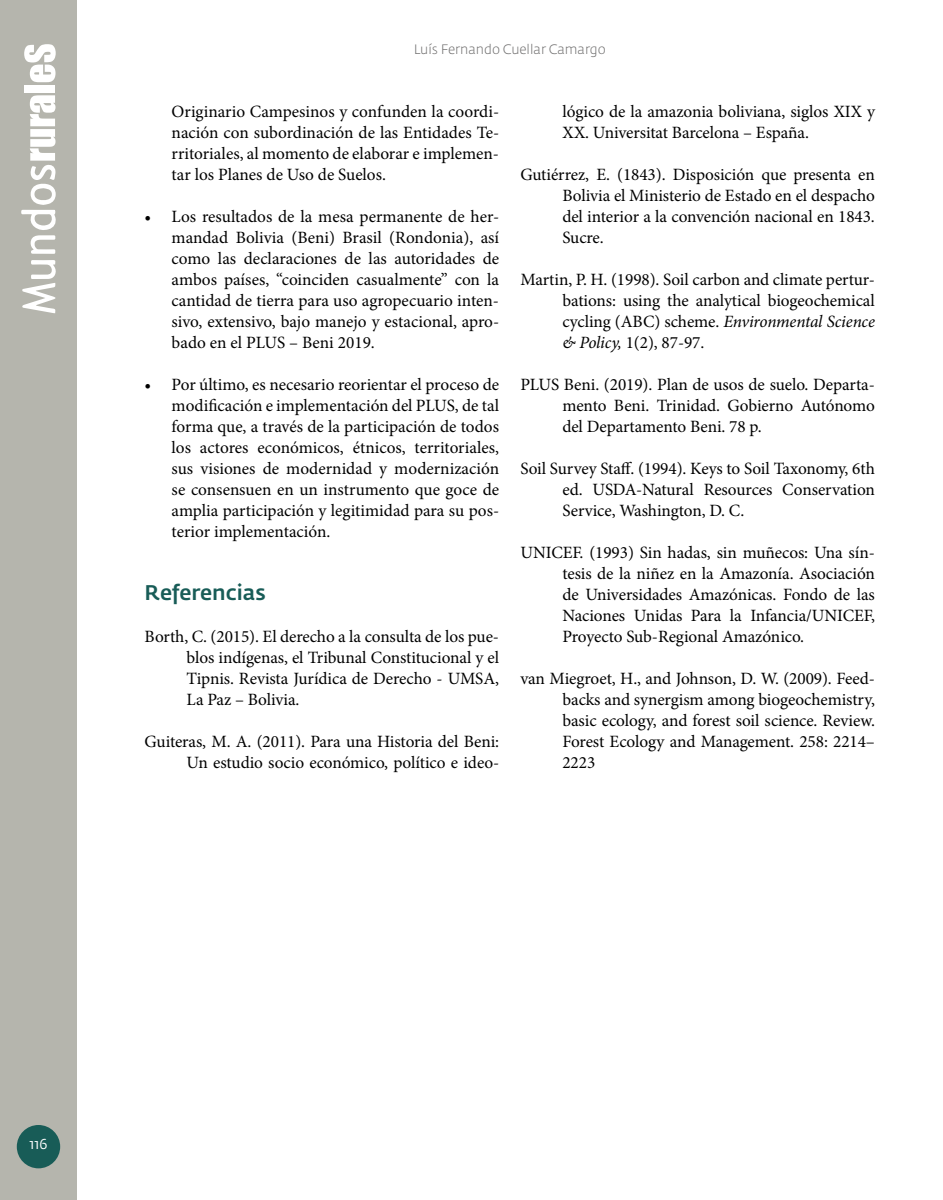
<style>
.page{position:relative;width:943px;height:1200px;background:#fff}
.page>*{position:absolute;margin:0;border:0;box-sizing:border-box;transform-origin:0 0}
.t1{font:500 21px "Fedra Sans Std";color:#185c57}
.t2{font:17.25px/21px "Minion Pro";letter-spacing:-.005em;color:#000;text-align:justify}
.t3{font:14.25px "Fedra Sans Std";color:#fff}
.t4{font:300 13.5px "Fedra Sans Std";color:#706f6f}
.s1{font-style:italic}
</style>
<div class="page">
<div style="left:0;top:0;width:77px;height:1200px;background:#b5b5ad"></div>
<div style="left:17px;top:1125px;width:43px;height:43px;background:#185c57;border-radius:50%"></div>
<svg style="left:22px;top:260px;width:34px;height:53px"></svg>
<svg style="left:21px;top:95px;width:35px;height:159px"></svg>
<div style="left:25px;top:85px;width:30px;height:8px;background:#fff"></div>
<svg style="left:24px;top:44px;width:32px;height:38px"></svg>
<p class="t4" style="left:414px;top:41px;width:194px">Luís Fernando Cuellar Camargo</p>
<p class="t2" style="left:172px;top:101px;width:329px">Originario Campesinos y confunden la coordi&shy;nación con subordinación de las Entidades Te&shy;rritoriales, al momento de elaborar e implemen&shy;tar los Planes de Uso de Suelos.</p>
<p class="t2" style="left:172px;top:206px;width:329px;text-indent:-27px">• Los resultados de la mesa permanente de her&shy;mandad Bolivia (Beni) Brasil (Rondonia), así como las declaraciones de las autoridades de ambos países, “coinciden casualmente” con la cantidad de tierra para uso agropecuario inten&shy;sivo, extensivo, bajo manejo y estacional, apro&shy;bado en el PLUS – Beni 2019.</p>
<p class="t2" style="left:172px;top:374px;width:329px;text-indent:-27px">• Por último, es necesario reorientar el proceso de modificación e implementación del PLUS, de tal forma que, a través de la participación de todos los actores económicos, étnicos, territoriales, sus visiones de modernidad y modernización se consensuen en un instrumento que goce de amplia participación y legitimidad para su pos&shy;terior implementación.</p>
<p class="t1" style="left:145px;top:580px;width:123px">Referencias</p>
<p class="t2" style="left:187px;top:626px;width:314px;text-indent:-42px">Borth, C. (2015). El derecho a la consulta de los pue&shy;blos indígenas, el Tribunal Constitucional y el Tipnis. Revista Jurídica de Derecho - UMSA, La Paz – Bolivia.</p>
<p class="t2" style="left:145px;top:731px;width:356px;text-align:right">Guiteras, M. A. (2011). Para una Historia del Beni:<br>Un estudio socio económico, político e ideo-</p>
<p class="t2" style="left:562px;top:101px;width:314px">lógico de la amazonia boliviana, siglos XIX y<br>XX. Universitat Barcelona – España.</p>
<p class="t2" style="left:562px;top:164px;width:314px;text-indent:-42px">Gutiérrez, E. (1843). Disposición que presenta en Bolivia el Ministerio de Estado en el despacho del interior a la convención nacional en 1843.<br>Sucre.</p>
<p class="t2" style="left:562px;top:269px;width:314px;text-indent:-42px">Martin, P. H. (1998). Soil carbon and climate pertur&shy;bations: using the analytical biogeochemical cycling (ABC) scheme. <span class="s1">Environmental Science &amp; Policy,</span> 1(2), 87-97.</p>
<p class="t2" style="left:562px;top:374px;width:314px;text-indent:-42px">PLUS Beni. (2019). Plan de usos de suelo. Departa&shy;mento Beni. Trinidad. Gobierno Autónomo del Departamento Beni. 78 p.</p>
<p class="t2" style="left:562px;top:458px;width:314px;text-indent:-42px">Soil Survey Staff. (1994). Keys to Soil Taxonomy, 6th ed. USDA-Natural Resources Conservation Service, Washington, D. C.</p>
<p class="t2" style="left:562px;top:542px;width:314px;text-indent:-42px">UNICEF. (1993) Sin hadas, sin muñecos: Una sín&shy;tesis de la niñez en la Amazonía. Asociación de Universidades Amazónicas. Fondo de las Naciones Unidas Para la Infancia/UNICEF, Proyecto Sub-Regional Amazónico.</p>
<p class="t2" style="left:562px;top:668px;width:314px;text-indent:-42px">van Miegroet, H., and Johnson, D. W. (2009). Feed&shy;backs and synergism among biogeochemistry, basic ecology, and forest soil science. Review.<br>Forest Ecology and Management. 258: 2214– 2223</p>
<p class="t3" style="left:29px;top:1135px;width:20px">116</p>
</div>
